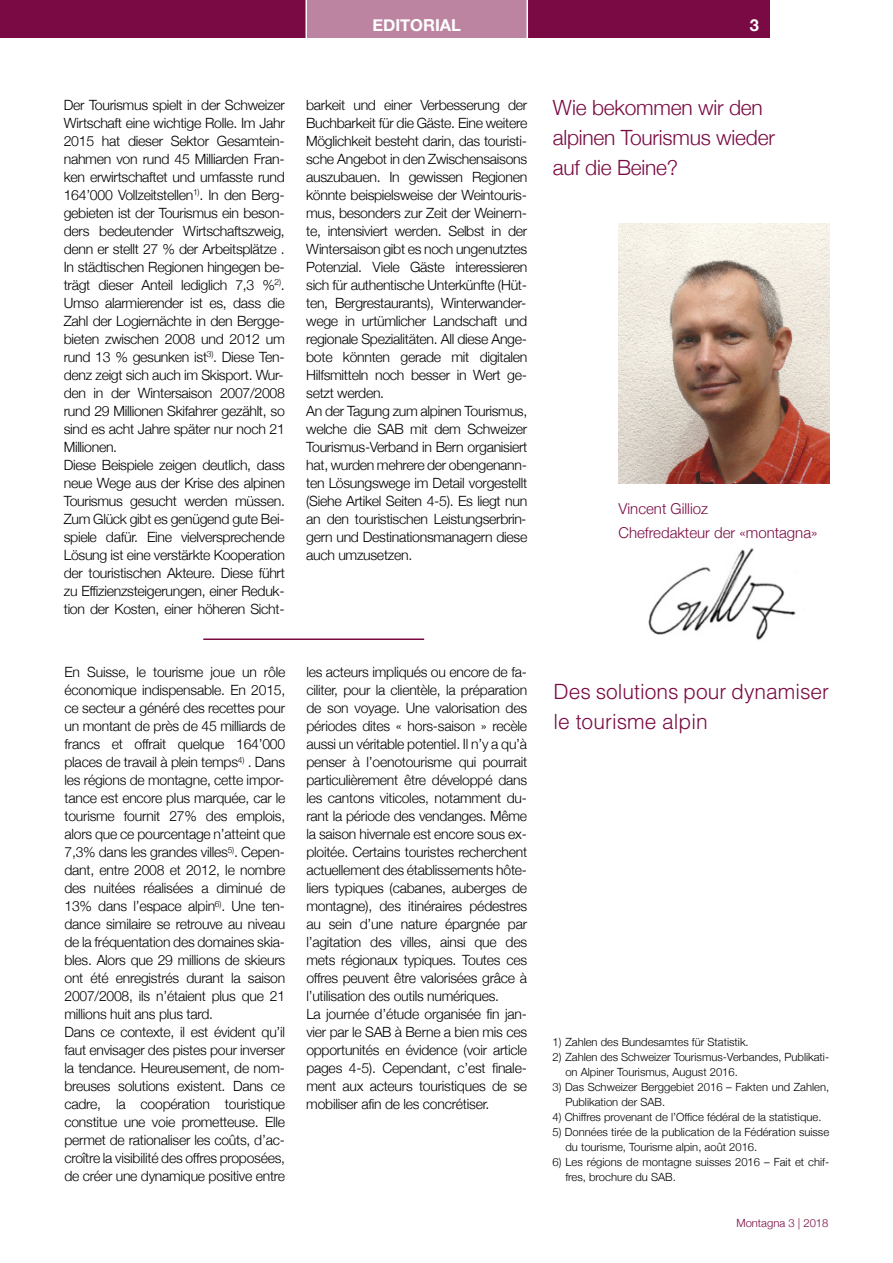
<style>
.page{position:relative;width:893px;height:1263px;background:#fff}
.page>*{position:absolute;margin:0;border:0;box-sizing:border-box;transform-origin:0 0}
.t1{font:21px/30px "font 00000000204 fcf 94";letter-spacing:-.01em;color:#7a0a43}
.t2{font:300 21px/30px "Helvetica";color:#7a0a43}
.t3{font:16.5px "font 00000000204 fcf 94";color:#fff}
.t4{font:15px/24px "font 00000000204 fcf 94";color:#7a0a43}
.t5{font:14.1px/18px "font 00000000204 fcf 94";letter-spacing:-.02em;color:#000}
.t6{font:11.25px/15px "font 00000000204 fcf 94";color:#000}
.t7{font:11.25px "font 00000000204 fcf 94";color:#7a0a43}
</style>
<div class="page">
<hr style="left:203px;top:638px;width:221px;height:2px;background:#7a0a43">
<div style="left:0;top:0;width:770px;height:38px;background:#7a0a43"></div>
<div style="left:306px;top:0;width:221px;height:38px;background:#bc84a1"></div>
<hr style="left:526px;top:0;width:2px;height:46px;background:#fff">
<hr style="left:305px;top:0;width:2px;height:46px;background:#fff">
<img style="left:619px;top:223px;width:210px;height:260px">
<img style="left:648px;top:548px;width:148px;height:92px">
<p class="t3" style="left:372px;top:15px;width:90px">edItorIal</p>
<p class="t3" style="left:750px;top:15px;width:11px">j</p>
<p class="t5" style="left:64px;top:95px;width:223px">Der Tourismus spielt in der Schweizer Wirtschaft eine wichtige Rolle. Im Jahr 2015 hat dieser Sektor Gesamtein&shy;nahmen von rund 45 Milliarden Fran&shy;ken erwirtschaftet und umfasste rund 164’000 Vollzeitstellen<sup>1)</sup>. In den Berg&shy;gebieten ist der Tourismus ein beson&shy;ders bedeutender Wirtschaftszweig, denn er stellt 27 % der Arbeitsplätze .<br>In städtischen Regionen hingegen be&shy;trägt dieser Anteil lediglich 7,3 %<sup>2)</sup>.<br>Umso alarmierender ist es, dass die Zahl der Logiernächte in den Bergge&shy;bieten zwischen 2008 und 2012 um rund 13 % gesunken ist<sup>3)</sup>. Diese Ten&shy;denz zeigt sich auch im Skisport. Wur&shy;den in der Wintersaison 2007/2008 rund 29 Millionen Skifahrer gezählt, so sind es acht Jahre später nur noch 21<br>Millionen.<br>Diese Beispiele zeigen deutlich, dass neue Wege aus der Krise des alpinen Tourismus gesucht werden müssen.<br>Zum Glück gibt es genügend gute Bei&shy;spiele dafür. Eine vielversprechende Lösung ist eine verstärkte Kooperation der touristischen Akteure. Diese führt zu Effizienzsteigerungen, einer Reduk&shy;tion der Kosten, einer höheren Sicht-</p>
<p class="t5" style="left:306px;top:95px;width:223px">barkeit und einer Verbesserung der Buchbarkeit für die Gäste. Eine weitere Möglichkeit besteht darin, das touristi&shy;sche Angebot in den Zwischensaisons auszubauen. In gewissen Regionen könnte beispielsweise der Weintouris&shy;mus, besonders zur Zeit der Weinern&shy;te, intensiviert werden. Selbst in der Wintersaison gibt es noch ungenutztes Potenzial. Viele Gäste interessieren sich für authentische Unterkünfte (Hüt&shy;ten, Bergrestaurants), Winterwander&shy;wege in urtümlicher Landschaft und regionale Spezialitäten. All diese Ange&shy;bote könnten gerade mit digitalen Hilfsmitteln noch besser in Wert ge&shy;setzt werden.<br>An der Tagung zum alpinen Tourismus, welche die SAB mit dem Schweizer Tourismus-Verband in Bern organisiert hat, wurden mehrere der obengenann&shy;ten Lösungswege im Detail vorgestellt (Siehe Artikel Seiten 4-5). Es liegt nun an den touristischen Leistungserbrin&shy;gern und Destinationsmanagern diese auch umzusetzen.</p>
<h1 class="t1" style="left:553px;top:92px;width:224px">Wie bekommen wir den alpinen Tourismus wieder auf die Beine?</h1>
<p class="t4" style="left:619px;top:496px;width:200px">Vincent Gillioz<br>Chefredakteur der «montagna»</p>
<p class="t5" style="left:64px;top:663px;width:222px">En Suisse, le tourisme joue un rôle économique indispensable. En 2015, ce secteur a généré des recettes pour un montant de près de 45 milliards de francs et offrait quelque 164’000 places de travail à plein temps<sup>4)</sup> . Dans les régions de montagne, cette impor&shy;tance est encore plus marquée, car le tourisme fournit 27% des emplois, alors que ce pourcentage n’atteint que 7,3% dans les grandes villes<sup>5)</sup>. Cepen&shy;dant, entre 2008 et 2012, le nombre des nuitées réalisées a diminué de 13% dans l’espace alpin<sup>6)</sup>. Une ten&shy;dance similaire se retrouve au niveau de la fréquentation des domaines skia&shy;bles. Alors que 29 millions de skieurs ont été enregistrés durant la saison 2007/2008, ils n’étaient plus que 21 millions huit ans plus tard.<br>Dans ce contexte, il est évident qu’il faut envisager des pistes pour inverser la tendance. Heureusement, de nom&shy;breuses solutions existent. Dans ce cadre, la coopération touristique constitue une voie prometteuse. Elle permet de rationaliser les coûts, d’ac&shy;croître la visibilité des offres proposées, de créer une dynamique positive entre</p>
<p class="t5" style="left:306px;top:663px;width:222px">les acteurs impliqués ou encore de fa&shy;ciliter, pour la clientèle, la préparation de son voyage. Une valorisation des périodes dites « hors-saison » recèle aussi un véritable potentiel. Il n’y a qu’à penser à l’oenotourisme qui pourrait particulièrement être développé dans les cantons viticoles, notamment du&shy;rant la période des vendanges. Même la saison hivernale est encore sous ex&shy;ploitée. Certains touristes recherchent actuellement des établissements hôte&shy;liers typiques (cabanes, auberges de montagne), des itinéraires pédestres au sein d’une nature épargnée par l’agitation des villes, ainsi que des mets régionaux typiques. Toutes ces offres peuvent être valorisées grâce à l’utilisation des outils numériques.<br>La journée d’étude organisée fin jan&shy;vier par le SAB à Berne a bien mis ces opportunités en évidence (voir article pages 4-5). Cependant, c’est finale&shy;ment aux acteurs touristiques de se mobiliser afin de les concrétiser.</p>
<h1 class="t2" style="left:554px;top:675px;width:277px">Des solutions pour dynamiser le tourisme alpin</h1>
<p class="t6" style="left:553px;top:1034px;width:198px">1) Zahlen des Bundesamtes für Statistik.</p>
<p class="t6" style="left:565px;top:1049px;width:265px;text-indent:-13px">2) Zahlen des Schweizer Tourismus-Verbandes, Publikati&shy;on Alpiner Tourismus, August 2016.</p>
<p class="t6" style="left:565px;top:1079px;width:265px;text-indent:-13px">3) Das Schweizer Berggebiet 2016 – Fakten und Zahlen,<br>Publikation der SAB.</p>
<p class="t6" style="left:553px;top:1109px;width:270px">4) Chiffres provenant de l’Office fédéral de la statistique.</p>
<p class="t6" style="left:565px;top:1124px;width:265px;text-indent:-13px">5) Données tirée de la publication de la Fédération suisse du tourisme, Tourisme alpin, août 2016.</p>
<p class="t6" style="left:565px;top:1154px;width:265px;text-indent:-13px">6) Les régions de montagne suisses 2016 – Fait et chif&shy;fres, brochure du SAB.</p>
<p class="t7" style="left:736px;top:1216px;width:93px">Montagna 3 | 2018</p>
</div>
